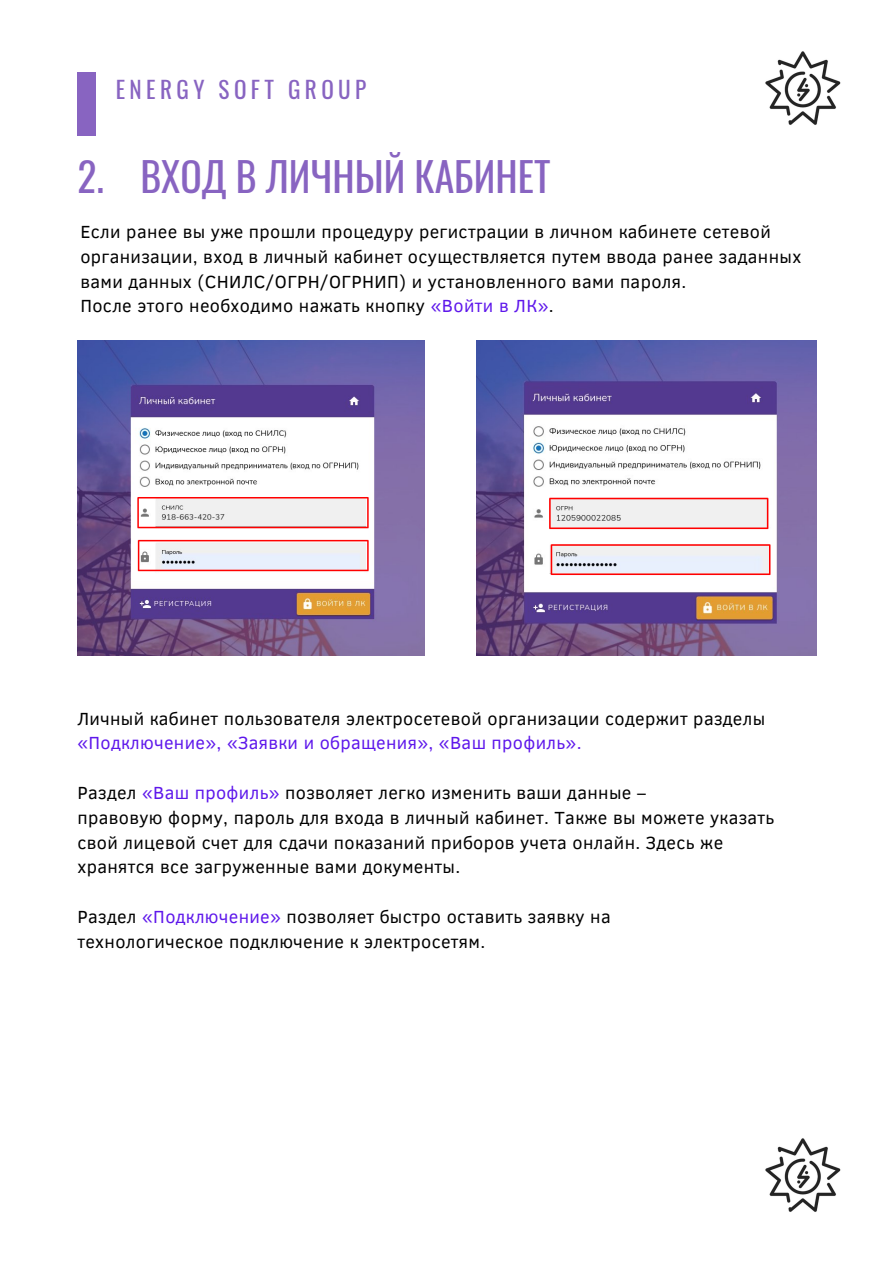
<style>
.page{position:relative;width:894px;height:1264px;background:#fff}
.page>*{position:absolute;margin:0;border:0;box-sizing:border-box;transform-origin:0 0}
.t1{font:39.75px "Oswald";color:#8864c1}
.t2{font:23.25px "Oswald";letter-spacing:.19em;color:#8864c1}
.t3{font:18px/24.8px "Clear Sans";letter-spacing:.02em;color:#000}
.s1{color:#5e17eb}
</style>
<div class="page">
<div style="left:77px;top:72px;width:18px;height:63px;background:#8864c1"></div>
<img style="left:765px;top:1138px;width:76px;height:74px">
<img style="left:77px;top:341px;width:347px;height:314px">
<img style="left:477px;top:341px;width:338px;height:314px">
<img style="left:765px;top:51px;width:76px;height:74px">
<p class="t2" style="left:116px;top:71px;width:252px">ENERGY SOFT GROUP</p>
<p class="t1" style="left:78px;top:146px;width:474px">2. ВХОД В ЛИЧНЫЙ КАБИНЕТ</p>
<p class="t3" style="left:80px;top:218px;width:722px">Если ранее вы уже прошли процедуру регистрации в личном кабинете сетевой организации, вход в личный кабинет осуществляется путем ввода ранее заданных вами данных (СНИЛС/ОГРН/ОГРНИП) и установленного вами пароля.</p>
<p class="t3" style="left:80px;top:293px;width:474px">После этого необходимо нажать кнопку <span class="s1">«Войти в ЛК»</span>.</p>
<p class="t3" style="left:77px;top:705px;width:689px">Личный кабинет пользователя электросетевой организации содержит разделы <span class="s1">«Подключение», «Заявки и обращения», «Ваш профиль».</span></p>
<p class="t3" style="left:77px;top:779px;width:570px">Раздел <span class="s1">«Ваш профиль»</span> позволяет легко изменить ваши данные –</p>
<p class="t3" style="left:77px;top:804px;width:698px">правовую форму, пароль для входа в личный кабинет. Также вы можете указать свой лицевой счет для сдачи показаний приборов учета онлайн. Здесь же хранятся все загруженные вами документы.</p>
<p class="t3" style="left:77px;top:903px;width:534px">Раздел <span class="s1">«Подключение»</span> позволяет быстро оставить заявку на</p>
<p class="t3" style="left:77px;top:928px;width:409px">технологическое подключение к электросетям.</p>
</div>
